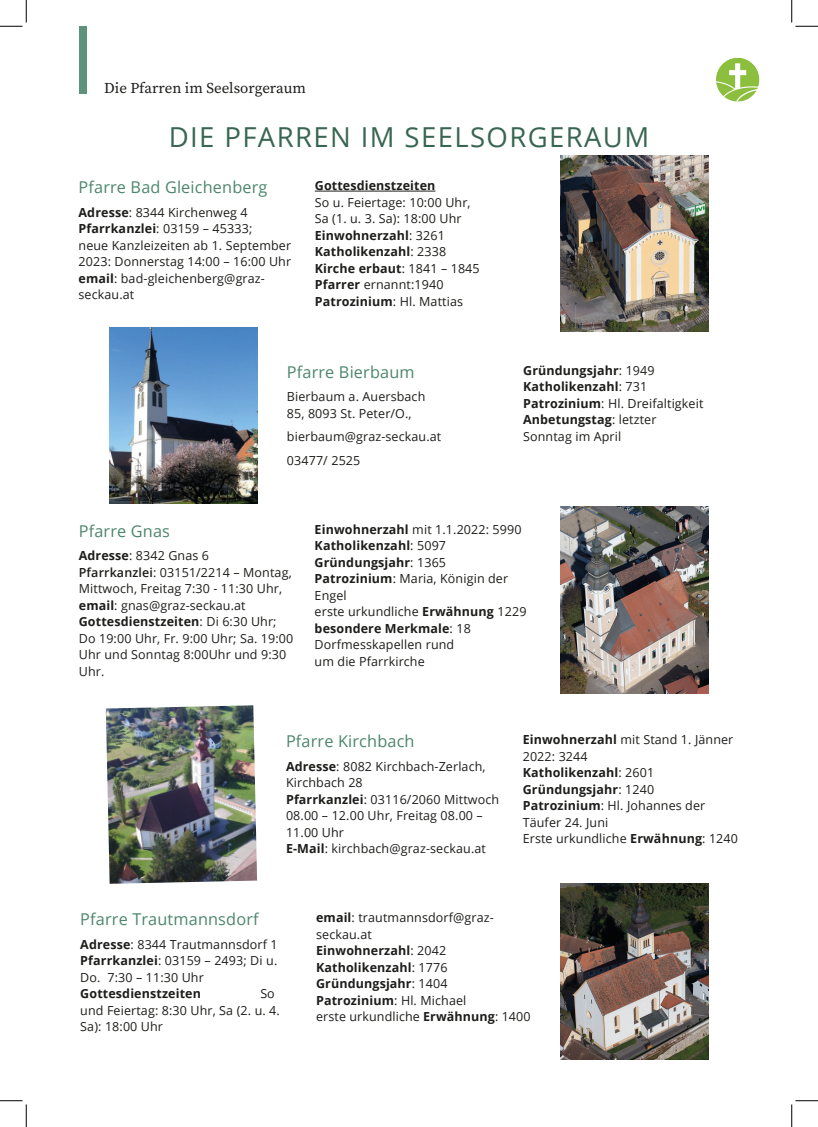
<style>
.page{position:relative;width:818px;height:1127px;background:#fff}
.page>*{position:absolute;margin:0;border:0;box-sizing:border-box;transform-origin:0 0}
.Überschrift{font:27.5px "Open Sans";letter-spacing:.05em;color:#386652}
.Unterüberschrift{font:16.25px "Open Sans";letter-spacing:.01em;color:#4c866d}
.t1{font:15px "Source Serif Variable";color:#1d1d1b}
.Seitentext_links{font:12.5px/16.5px "Open Sans";letter-spacing:.01em;color:#1d1d1b}
.Seitentext_links-2{font:700 12.5px/16.5px "Open Sans";letter-spacing:.01em;color:#1d1d1b}
.s1{font-weight:700}
.s2{font-weight:400}
.s3{font-weight:600}
</style>
<div class="page">
<div style="left:79px;top:26px;width:8px;height:67px;background:#5e927b"></div>
<img style="left:716px;top:57px;width:44px;height:45px">
<hr style="left:315px;top:191px;width:120px;height:1px;background:#1d1d1b">
<img style="left:561px;top:156px;width:147px;height:175px">
<img style="left:110px;top:327px;width:147px;height:176px">
<img style="left:561px;top:506px;width:147px;height:187px">
<img style="left:106px;top:705px;width:151px;height:178px">
<img style="left:561px;top:883px;width:147px;height:175px">
<svg style="left:0;top:0;width:27px;height:27px"></svg>
<svg style="left:0;top:1100px;width:27px;height:26px"></svg>
<svg style="left:791px;top:0;width:27px;height:27px"></svg>
<svg style="left:791px;top:1100px;width:27px;height:26px"></svg>
<p class="t1" style="left:104px;top:78px;width:203px">Die Pfarren im Seelsorgeraum</p>
<p class="Überschrift" style="left:169px;top:118px;width:482px">DIE PFARREN IM SEELSORGERAUM</p>
<p class="Unterüberschrift" style="left:79px;top:176px;width:190px">Pfarre Bad Gleichenberg</p>
<p class="Seitentext_links" style="left:79px;top:203px;width:214px"><span class="s1">Adresse</span>: 8344 Kirchenweg 4<br><span class="s1">Pfarrkanzlei</span>: 03159 – 45333;<br>neue Kanzleizeiten ab 1. September<br>2023: Donnerstag 14:00 – 16:00 Uhr <span class="s1">email</span>: bad-gleichenberg@graz&shy;seckau.at</p>
<p class="Seitentext_links" style="left:315px;top:177px;width:166px"><span class="s1">Gottesdienstzeiten<br></span>So u. Feiertage: 10:00 Uhr,<br>Sa (1. u. 3. Sa): 18:00 Uhr<br><span class="s1">Einwohnerzahl</span>: 3261<br><span class="s1">Katholikenzahl</span>: 2338<br><span class="s1">Kirche erbaut</span>: 1841 – 1845<br><span class="s1">Pfarrer</span> ernannt:1940<br><span class="s1">Patrozinium</span>: Hl. Mattias</p>
<p class="Unterüberschrift" style="left:287px;top:360px;width:129px">Pfarre Bierbaum</p>
<p class="Seitentext_links" style="left:287px;top:388px;width:140px">Bierbaum a. Auersbach<br>85, 8093 St. Peter/O.,</p>
<p class="Seitentext_links" style="left:287px;top:428px;width:156px">bierbaum@graz-seckau.at</p>
<p class="Seitentext_links" style="left:287px;top:451px;width:75px">03477/ 2525</p>
<p class="Seitentext_links-2" style="left:523px;top:361px;width:182px">Gründungsjahr<span class="s2">: 1949<br></span>Katholikenzahl<span class="s2">: 731<br></span>Patrozinium<span class="s2">: Hl. Dreifaltigkeit<br></span>Anbetungstag<span class="s2">: letzter<br>Sonntag im April</span></p>
<p class="Unterüberschrift" style="left:79px;top:519px;width:93px">Pfarre Gnas</p>
<p class="Seitentext_links" style="left:79px;top:547px;width:216px"><span class="s1">Adresse</span>: 8342 Gnas 6<br><span class="s3">Pfarrkanzlei</span>: 03151/2214 – Montag,<br>Mittwoch, Freitag 7:30 - 11:30 Uhr, <span class="s1">email</span>: gnas@graz-seckau.at<br><span class="s1">Gottesdienstzeiten</span>: Di 6:30 Uhr;<br>Do 19:00 Uhr, Fr. 9:00 Uhr; Sa. 19:00<br>Uhr und Sonntag 8:00Uhr und 9:30<br>Uhr.</p>
<p class="Seitentext_links" style="left:315px;top:520px;width:213px"><span class="s1">Einwohnerzahl</span> mit 1.1.2022: 5990<br><span class="s1">Katholikenzahl</span>: 5097<br><span class="s1">Gründungsjahr</span>: 1365<br><span class="s1">Patrozinium</span>: Maria, Königin der<br>Engel<br>erste urkundliche <span class="s1">Erwähnung</span> 1229 <span class="s1">besondere Merkmale</span>: 18<br>Dorfmesskapellen rund<br>um die Pfarrkirche</p>
<p class="Unterüberschrift" style="left:286px;top:730px;width:130px">Pfarre Kirchbach</p>
<p class="Seitentext_links" style="left:286px;top:757px;width:215px"><span class="s1">Adresse</span>: 8082 Kirchbach-Zerlach,<br>Kirchbach 28<br><span class="s1">Pfarrkanzlei</span>: 03116/2060 Mittwoch<br>08.00 – 12.00 Uhr, Freitag 08.00 –<br>11.00 Uhr<br><span class="s1">E-Mail</span>: kirchbach@graz-seckau.at</p>
<p class="Seitentext_links" style="left:523px;top:731px;width:217px"><span class="s1">Einwohnerzahl</span> mit Stand 1. Jänner<br>2022: 3244<br><span class="s1">Katholikenzahl</span>: 2601<br><span class="s1">Gründungsjahr</span>: 1240<br><span class="s1">Patrozinium</span>: Hl. Johannes der<br>Täufer 24. Juni<br>Erste urkundliche <span class="s1">Erwähnung</span>: 1240</p>
<p class="Unterüberschrift" style="left:80px;top:907px;width:180px">Pfarre Trautmannsdorf</p>
<p class="Seitentext_links" style="left:80px;top:935px;width:199px"><span class="s1">Adresse</span>: 8344 Trautmannsdorf 1<br><span class="s1">Pfarrkanzlei</span>: 03159 – 2493; Di u.<br>Do. 7:30 – 11:30 Uhr<br><span class="s1">Gottesdienstzeiten</span></p>
<p class="Seitentext_links" style="left:80px;top:985px;width:201px;text-indent:180px">So und Feiertag: 8:30 Uhr, Sa (2. u. 4.<br>Sa): 18:00 Uhr</p>
<p class="Seitentext_links" style="left:316px;top:909px;width:216px"><span class="s1">email</span>: trautmannsdorf@graz&shy;seckau.at<br><span class="s1">Einwohnerzahl</span>: 2042<br><span class="s1">Katholikenzahl</span>: 1776<br><span class="s1">Gründungsjahr</span>: 1404<br><span class="s1">Patrozinium</span>: Hl. Michael<br>erste urkundliche <span class="s1">Erwähnung</span>: 1400</p>
</div>
